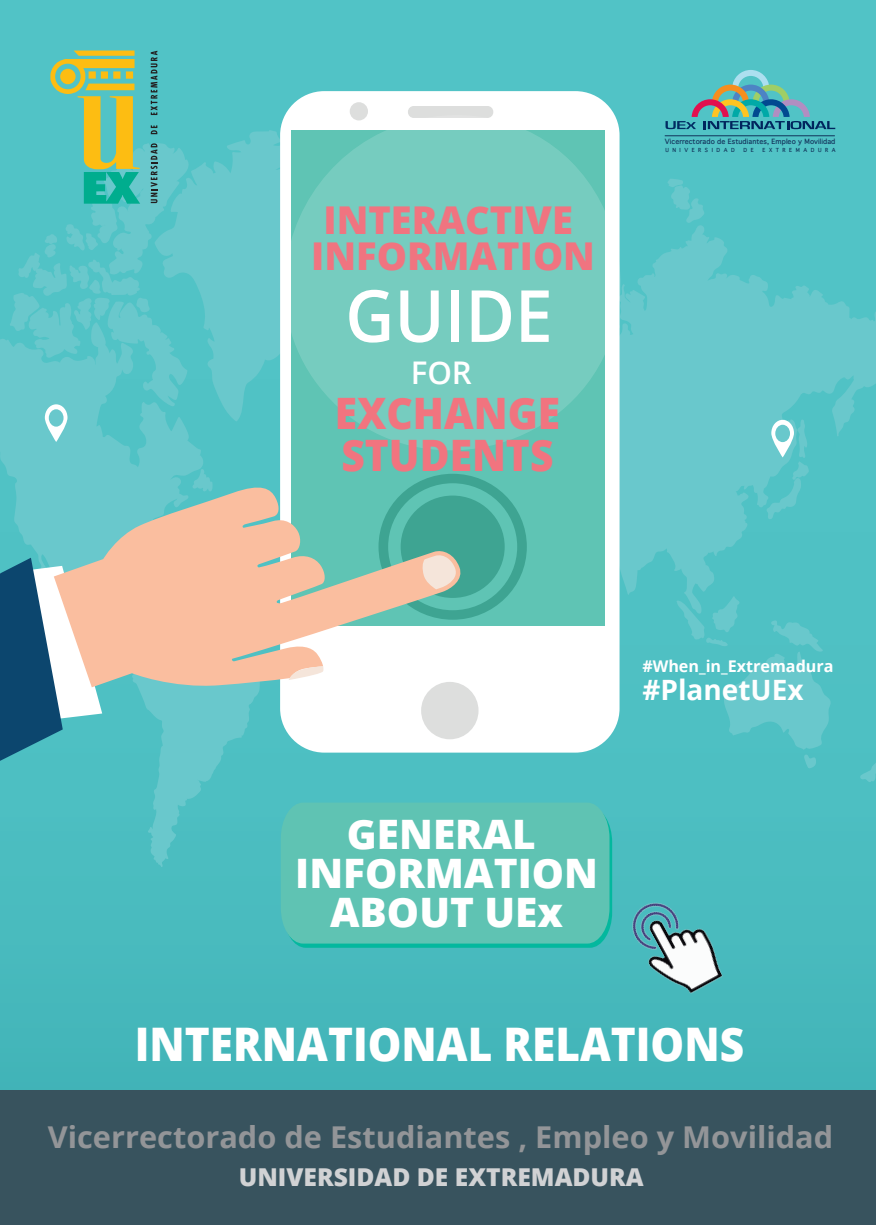
<style>
.page{position:relative;width:876px;height:1225px;background:#4bbdc1}
.page>*{position:absolute;margin:0;border:0;box-sizing:border-box;transform-origin:0 0}
.t1{font:600 72px "Open Sans";color:#fff;scale:.94 1}
.t2{font:800 46.2px "Open Sans";color:#fff;scale:.92 1}
.t3{font:800 43.4px/41.4px "Open Sans";color:#f1747f;scale:.94 1}
.t4{font:800 40.6px/38.8px "Open Sans";color:#fff;text-align:center}
.t5{font:800 38.4px/36.4px "Open Sans";color:#f07480;text-align:center}
.t6{font:600 31.2px "Open Sans";color:#fff}
.t7{font:700 30px "Open Sans";color:#939598}
.t8{font:700 28px "Open Sans";color:#fff}
.t9{font:800 24.6px "Open Sans";color:#d1d2d4}
.t10{font:700 16.2px "Open Sans";color:#fff}
.t11{font:700 7px "Thonburi";color:#14355d}
.t12{font:700 5.4px "Thonburi";color:#11345a}
</style>
<div class="page">
<div style="left:0;top:1091px;width:876px;height:134px;background:#38535e"></div>
<svg style="left:0;top:338px;width:203px;height:220px;fill:#69c8cc"></svg>
<svg style="left:190px;top:130px;width:90px;height:291px;fill:#69c8cc"></svg>
<svg style="left:192px;top:469px;width:21px;height:14px"></svg>
<svg style="left:139px;top:689px;width:121px;height:178px"></svg>
<svg style="left:619px;top:225px;width:257px;height:389px;fill:#69c8cc"></svg>
<svg style="left:676px;top:596px;width:155px;height:172px"></svg>
<svg style="left:860px;top:763px;width:16px;height:19px"></svg>
<svg style="left:667px;top:178px;width:37px;height:45px"></svg>
<svg style="left:766px;top:419px;width:43px;height:100px"></svg>
<img style="left:632px;top:902px;width:91px;height:92px">
<svg style="left:295px;top:825px;width:317px;height:122px;background:#14b9a3"></svg>
<div style="left:281px;top:803px;width:328px;height:140px;background:#5fc3b3"></div>
<div style="left:280px;top:91px;width:339px;height:661px;background:#fff;border-radius:44px"></div>
<div style="left:408px;top:106px;width:85px;height:12px;background:#dddedd;border-radius:6px"></div>
<div style="left:350px;top:102px;width:18px;height:18px;background:#dddedd;border-radius:50%"></div>
<div style="left:421px;top:682px;width:57px;height:57px;background:#dddedd;border-radius:50%"></div>
<div style="left:291px;top:131px;width:313px;height:495px;background:#5fc4b4"></div>
<svg style="left:0;top:558px;width:102px;height:203px"></svg>
<svg style="left:54px;top:483px;width:410px;height:206px;fill:#fabe9f"></svg>
<svg style="left:289px;top:666px;width:35px;height:14px"></svg>
<svg style="left:378px;top:474px;width:149px;height:146px"></svg>
<svg style="left:291px;top:115px;width:330px;height:335px"></svg>
<svg style="left:9px;top:51px;width:181px;height:391px"></svg>
<svg style="left:665px;top:70px;width:170px;height:59px"></svg>
<hr style="left:665px;top:135px;width:170px;height:1px;background:#11345a">
<h3 class="t5" style="left:311px;top:199px;width:285px">INTERACTIVE<br>INFORMATION</h3>
<h1 class="t1" style="left:345px;top:266px;width:222px">GUIDE</h1>
<h3 class="t6" style="left:411px;top:352px;width:63px">FOR</h3>
<h3 class="t3" style="left:335px;top:390px;width:241px">EXCHANGE<br>STUDENTS</h3>
<p class="t11" style="left:665px;top:136px;width:172px">Vicerrectorado de Estudiantes, Empleo y Movilidad</p>
<p class="t12" style="left:665px;top:145px;width:71px">U N I V E R S I D A D</p>
<p class="t12" style="left:743px;top:145px;width:12px">D E</p>
<p class="t12" style="left:762px;top:145px;width:75px">E X T R E M A D U R A</p>
<h3 class="t4" style="left:295px;top:813px;width:304px">GENERAL<br>INFORMATION<br>ABOUT UEx</h3>
<h3 class="t10" style="left:642px;top:654px;width:193px">#When_in_Extremadura</h3>
<h3 class="t8" style="left:642px;top:670px;width:163px">#PlanetUEx</h3>
<h2 class="t2" style="left:135px;top:1009px;width:664px">INTERNATIONAL RELATIONS</h2>
<h3 class="t7" style="left:48px;top:1116px;width:787px">Vicerrectorado de Estudiantes , Empleo y Movilidad</h3>
<h3 class="t9" style="left:239px;top:1158px;width:406px">UNIVERSIDAD DE EXTREMADURA</h3>
</div>
